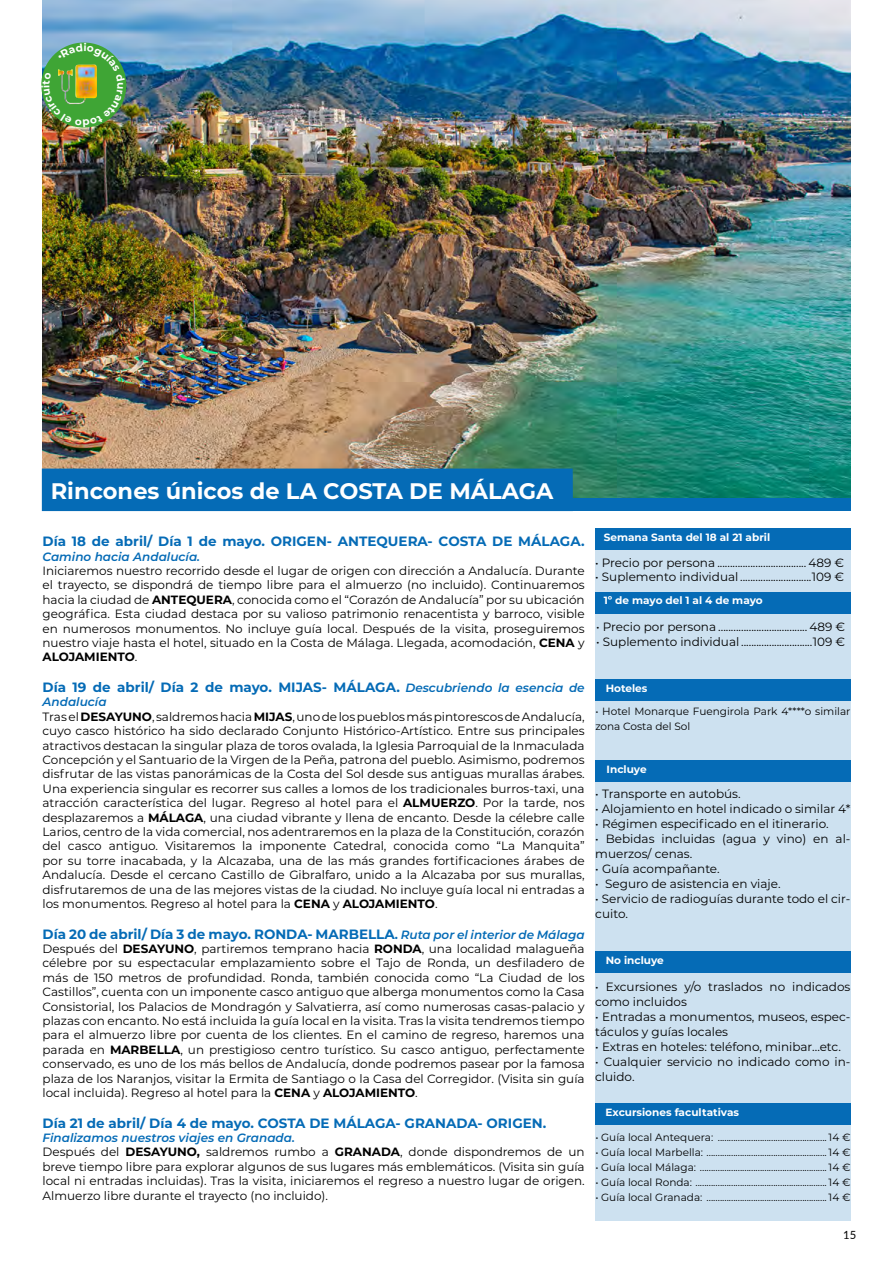
<style>
.page{position:relative;width:893px;height:1263px;background:#fff}
.page>*{position:absolute;margin:0;border:0;box-sizing:border-box;transform-origin:0 0}
.t1{font:700 22.5px "Montserrat";color:#fff}
.t2{font:700 13.5px "Montserrat";color:#056bb6}
.t3{font:12px/14.4px "Montserrat";color:#000}
.t4{font:italic 600 12px "Montserrat";color:#056bb6}
.t5{font:11.25px "Lato";color:#000}
.t6{font:10.5px/15px "Montserrat";color:#000}
.t7{font:700 10.5px "Montserrat";color:#fff}
.s1{font-weight:700}
.s2{font-weight:600;font-style:italic;font-size:12px}
.s3{font-weight:600;font-style:italic;color:#056bb6}
.s4{font-size:12px}
</style>
<div class="page">
<div style="left:595px;top:534px;width:255px;height:687px;background:#cde1f0"></div>
<img style="left:43px;top:0;width:807px;height:498px">
<div style="left:595px;top:679px;width:255px;height:22px;background:#056bb6"></div>
<div style="left:595px;top:951px;width:255px;height:22px;background:#056bb6"></div>
<div style="left:595px;top:761px;width:255px;height:21px;background:#056bb6"></div>
<div style="left:595px;top:1103px;width:255px;height:21px;background:#056bb6"></div>
<div style="left:42px;top:468px;width:531px;height:43px;background:#056bb6"></div>
<div style="left:562px;top:498px;width:288px;height:13px;background:#056bb6"></div>
<div style="left:595px;top:529px;width:255px;height:21px;background:#056bb6"></div>
<div style="left:595px;top:592px;width:255px;height:22px;background:#056bb6"></div>
<img style="left:41px;top:43px;width:84px;height:84px">
<h1 class="t1" style="left:51px;top:475px;width:504px">Rincones únicos de LA COSTA DE MÁLAGA</h1>
<p class="t2" style="left:43px;top:532px;width:544px">Día 18 de abril/ Día 1 de mayo. ORIGEN- ANTEQUERA- COSTA DE MÁLAGA.</p>
<p class="t4" style="left:43px;top:548px;width:159px">Camino hacia Andalucía.</p>
<p class="t3" style="left:43px;top:563px;width:544px;text-align:justify">Iniciaremos nuestro recorrido desde el lugar de origen con dirección a Andalucía. Durante el trayecto, se dispondrá de tiempo libre para el almuerzo (no incluido). Continuaremos hacia la ciudad de <span class="s1">ANTEQUERA</span>, conocida como el “Corazón de Andalucía” por su ubicación geográfica. Esta ciudad destaca por su valioso patrimonio renacentista y barroco, visible en numerosos monumentos. No incluye guía local. Después de la visita, proseguiremos nuestro viaje hasta el hotel, situado en la Costa de Málaga. Llegada, acomodación, <span class="s1">CENA</span> y <span class="s1">ALOJAMIENTO</span>.</p>
<p class="t2" style="left:43px;top:677px;width:544px">Día 19 de abril/ Día 2 de mayo. MIJAS- MÁLAGA. <span class="s2">Descubriendo la esencia de</span></p>
<p class="t3" style="left:43px;top:694px;width:544px"><span class="s3">Andalucía<br></span>Tras el <span class="s1">DESAYUNO</span>, saldremos hacia <span class="s1">MIJAS</span>, uno de los pueblos más pintorescos de Andalucía, cuyo casco histórico ha sido declarado Conjunto Histórico-Artístico. Entre sus principales atractivos destacan la singular plaza de toros ovalada, la Iglesia Parroquial de la Inmaculada Concepción y el Santuario de la Virgen de la Peña, patrona del pueblo. Asimismo, podremos disfrutar de las vistas panorámicas de la Costa del Sol desde sus antiguas murallas árabes.<br>Una experiencia singular es recorrer sus calles a lomos de los tradicionales burros-taxi, una atracción característica del lugar. Regreso al hotel para el <span class="s1">ALMUERZO</span>. Por la tarde, nos desplazaremos a <span class="s1">MÁLAGA</span>, una ciudad vibrante y llena de encanto. Desde la célebre calle Larios, centro de la vida comercial, nos adentraremos en la plaza de la Constitución, corazón del casco antiguo. Visitaremos la imponente Catedral, conocida como “La Manquita” por su torre inacabada, y la Alcazaba, una de las más grandes fortificaciones árabes de Andalucía. Desde el cercano Castillo de Gibralfaro, unido a la Alcazaba por sus murallas, disfrutaremos de una de las mejores vistas de la ciudad. No incluye guía local ni entradas a los monumentos. Regreso al hotel para la <span class="s1">CENA</span> y <span class="s1">ALOJAMIENTO</span>.</p>
<p class="t2" style="left:43px;top:924px;width:544px">Día 20 de abril/ Día 3 de mayo. RONDA- MARBELLA<span class="s4">.</span> <span class="s2">Ruta por el interior de Málaga</span></p>
<p class="t3" style="left:43px;top:941px;width:544px;text-align:justify">Después del <span class="s1">DESAYUNO</span>, partiremos temprano hacia <span class="s1">RONDA</span>, una localidad malagueña célebre por su espectacular emplazamiento sobre el Tajo de Ronda, un desfiladero de más de 150 metros de profundidad. Ronda, también conocida como “La Ciudad de los Castillos”, cuenta con un imponente casco antiguo que alberga monumentos como la Casa Consistorial, los Palacios de Mondragón y Salvatierra, así como numerosas casas-palacio y plazas con encanto. No está incluida la guía local en la visita. Tras la visita tendremos tiempo para el almuerzo libre por cuenta de los clientes. En el camino de regreso, haremos una parada en <span class="s1">MARBELLA</span>, un prestigioso centro turístico. Su casco antiguo, perfectamente conservado, es uno de los más bellos de Andalucía, donde podremos pasear por la famosa plaza de los Naranjos, visitar la Ermita de Santiago o la Casa del Corregidor. (Visita sin guía local incluida). Regreso al hotel para la <span class="s1">CENA</span> y <span class="s1">ALOJAMIENTO</span>.</p>
<p class="t2" style="left:43px;top:1113px;width:505px">Día 21 de abril/ Día 4 de mayo. COSTA DE MÁLAGA- GRANADA- ORIGEN.</p>
<p class="t3" style="left:43px;top:1130px;width:544px"><span class="s3">Finalizamos nuestros viajes en Granada.<br></span>Después del <span class="s1">DESAYUNO,</span> saldremos rumbo a <span class="s1">GRANADA</span>, donde dispondremos de un breve tiempo libre para explorar algunos de sus lugares más emblemáticos. (Visita sin guía local ni entradas incluidas). Tras la visita, iniciaremos el regreso a nuestro lugar de origen.<br>Almuerzo libre durante el trayecto (no incluido).</p>
<p class="t7" style="left:604px;top:529px;width:168px">Semana Santa del 18 al 21 abril</p>
<p class="t3" style="left:595px;top:555px;width:251px">• Precio por persona ................................... 489 €</p>
<p class="t3" style="left:595px;top:569px;width:250px">• Suplemento individual ............................109 €</p>
<p class="t7" style="left:604px;top:593px;width:160px">1º de mayo del 1 al 4 de mayo</p>
<p class="t3" style="left:596px;top:619px;width:251px">• Precio por persona ................................... 489 €</p>
<p class="t3" style="left:596px;top:634px;width:251px">• Suplemento individual ............................109 €</p>
<p class="t7" style="left:606px;top:680px;width:43px">Hoteles</p>
<p class="t6" style="left:595px;top:703px;width:257px">• Hotel Monarque Fuengirola Park 4****o similar zona Costa del Sol</p>
<p class="t7" style="left:607px;top:762px;width:42px">Incluye</p>
<p class="t3" style="left:595px;top:786px;width:147px">• Transporte en autobús.</p>
<p class="t3" style="left:595px;top:801px;width:257px">• Alojamiento en hotel indicado o similar 4*</p>
<p class="t3" style="left:595px;top:816px;width:235px">• Régimen especificado en el itinerario.</p>
<p class="t3" style="left:595px;top:831px;width:257px;line-height:15px">• Bebidas incluidas (agua y vino) en al&shy;muerzos/ cenas.</p>
<p class="t3" style="left:595px;top:861px;width:126px">• Guía acompañante.</p>
<p class="t3" style="left:595px;top:876px;width:187px">• Seguro de asistencia en viaje.</p>
<p class="t3" style="left:595px;top:891px;width:257px;line-height:15px">• Servicio de radioguías durante todo el cir&shy;cuito.</p>
<p class="t7" style="left:606px;top:953px;width:60px">No incluye</p>
<p class="t3" style="left:595px;top:979px;width:257px;line-height:15px">• Excursiones y/o traslados no indicados como incluidos</p>
<p class="t3" style="left:595px;top:1009px;width:257px;line-height:15px">• Entradas a monumentos, museos, espec&shy;táculos y guías locales</p>
<p class="t3" style="left:595px;top:1039px;width:247px">• Extras en hoteles: teléfono, minibar...etc.</p>
<p class="t3" style="left:595px;top:1054px;width:257px;line-height:15px">• Cualquier servicio no indicado como in&shy;cluido.</p>
<p class="t7" style="left:606px;top:1104px;width:135px">Excursiones facultativas</p>
<p class="t6" style="left:595px;top:1129px;width:257px">• Guía local Antequera: ................................................. 14 €</p>
<p class="t6" style="left:595px;top:1144px;width:257px">• Guía local Marbella: ...................................................... 14 €</p>
<p class="t6" style="left:595px;top:1159px;width:257px">• Guía local Málaga: ......................................................... 14 €</p>
<p class="t6" style="left:595px;top:1174px;width:257px">• Guía local Ronda: ........................................................... 14 €</p>
<p class="t6" style="left:595px;top:1189px;width:257px">• Guía local Granada: ...................................................... 14 €</p>
<p class="t5" style="left:843px;top:1227px;width:15px">15</p>
</div>
